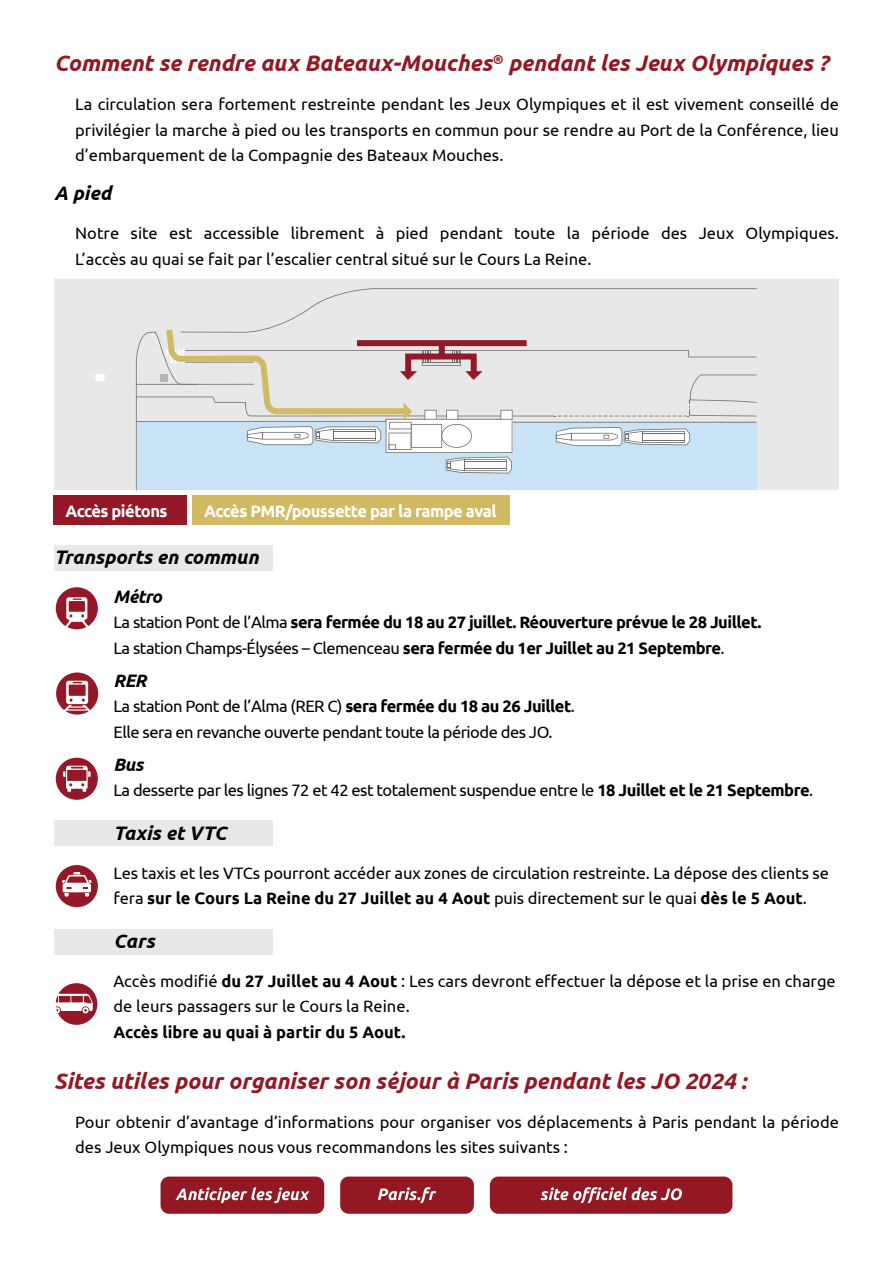
<style>
.page{position:relative;width:893px;height:1263px;background:#fff}
.page>*{position:absolute;margin:0;border:0;box-sizing:border-box;transform-origin:0 0}
.t1{font:italic 700 22.5px "Ubuntu";color:#941824}
.t2{font:italic 700 19.5px "Ubuntu";color:#000}
.t3{font:italic 700 18px "Ubuntu";letter-spacing:-.03em;color:#000}
.t4{font:16.5px/25.5px "Ubuntu";color:#000}
.t5{font:16.5px/25.5px "Ubuntu";letter-spacing:-.03em;color:#000}
.t6{font:700 16.5px/25.5px "Ubuntu";letter-spacing:-.03em;color:#000}
.t7{font:700 16.5px "Ubuntu";letter-spacing:-.03em;color:#fff}
.t8{font:700 16.5px "Ubuntu";color:#000}
.s1{font-weight:400}
.s2{font-weight:700}
</style>
<div class="page">
<div style="left:54px;top:929px;width:218px;height:26px;background:#e8e8e8"></div>
<div style="left:54px;top:821px;width:218px;height:25px;background:#e8e8e8"></div>
<div style="left:54px;top:545px;width:218px;height:26px;background:#e8e8e8"></div>
<div style="left:54px;top:279px;width:785px;height:211px;background:#e8e8e8"></div>
<div style="left:490px;top:1176px;width:242px;height:38px;background:#941824;border-radius:9px"></div>
<svg style="left:540px;top:1187px;width:142px;height:16px"></svg>
<div style="left:340px;top:1176px;width:134px;height:38px;background:#941824;border-radius:9px"></div>
<svg style="left:378px;top:1187px;width:58px;height:16px"></svg>
<div style="left:161px;top:1176px;width:163px;height:38px;background:#941824;border-radius:9px"></div>
<svg style="left:175px;top:1187px;width:134px;height:16px"></svg>
<svg style="left:56px;top:587px;width:42px;height:42px"></svg>
<svg style="left:56px;top:758px;width:42px;height:42px"></svg>
<svg style="left:56px;top:672px;width:42px;height:42px"></svg>
<svg style="left:56px;top:865px;width:42px;height:42px"></svg>
<svg style="left:56px;top:983px;width:41px;height:42px"></svg>
<div style="left:71px;top:996px;width:12px;height:6px;background:#941827"></div>
<div style="left:59px;top:996px;width:11px;height:6px;background:#941827"></div>
<div style="left:192px;top:495px;width:318px;height:30px;background:#d1ba63"></div>
<svg style="left:136px;top:288px;width:621px;height:203px;background:#dbe0e4"></svg>
<div style="left:54px;top:495px;width:133px;height:30px;background:#941827"></div>
<h1 class="t1" style="left:54px;top:50px;width:776px">Comment se rendre aux Bateaux-Mouches<sup>®</sup> pendant les Jeux Olympiques ?</h1>
<p class="t4" style="left:75px;top:91px;width:765px;text-align:justify">La circulation sera fortement restreinte pendant les Jeux Olympiques et il est vivement conseillé de privilégier la marche à pied ou les transports en commun pour se rendre au Port de la Conférence, lieu d’embarquement de la Compagnie des Bateaux Mouches.</p>
<p class="t2" style="left:54px;top:182px;width:59px">A pied</p>
<p class="t4" style="left:75px;top:220px;width:765px">Notre site est accessible librement à pied pendant toute la période des Jeux Olympiques.<br>L’accès au quai se fait par l’escalier central situé sur le Cours La Reine.</p>
<p class="t7" style="left:65px;top:501px;width:104px">Accès piétons</p>
<p class="t7" style="left:204px;top:501px;width:294px">Accès PMR/poussette par la rampe aval</p>
<p class="t2" style="left:54px;top:545px;width:206px">Transports en commun</p>
<p class="t3" style="left:114px;top:585px;width:50px">Métro</p>
<p class="t6" style="left:114px;top:609px;width:649px"><span class="s1">La station Pont de l’Alma</span> sera fermée du 18 au 27 juillet. Réouverture prévue le 28 Juillet.<br><span class="s1">La station Champs-Élysées – Clemenceau</span> sera fermée du 1er Juillet au 21 Septembre<span class="s1">.</span></p>
<p class="t3" style="left:114px;top:669px;width:35px">RER</p>
<p class="t5" style="left:114px;top:693px;width:463px">La station Pont de l’Alma (RER C) <span class="s2">sera fermée du 18 au 26 Juillet</span>.<br>Elle sera en revanche ouverte pendant toute la période des JO.</p>
<p class="t3" style="left:114px;top:753px;width:31px">Bus</p>
<p class="t5" style="left:114px;top:777px;width:701px">La desserte par les lignes 72 et 42 est totalement suspendue entre le <span class="s2">18 Juillet et le 21 Septembre</span>.</p>
<p class="t2" style="left:114px;top:821px;width:114px">Taxis et VTC</p>
<p class="t4" style="left:114px;top:859px;width:717px">Les taxis et les VTCs pourront accéder aux zones de circulation restreinte. La dépose des clients se fera <span class="s2">sur le Cours La Reine du 27 Juillet au 4 Aout</span> puis directement sur le quai <span class="s2">dès le 5 Aout</span>.</p>
<p class="t2" style="left:114px;top:929px;width:43px">Cars</p>
<p class="t4" style="left:114px;top:967px;width:724px">Accès modifié <span class="s2">du 27 Juillet au 4 Aout</span> : Les cars devront effectuer la dépose et la prise en charge de leurs passagers sur le Cours la Reine.</p>
<p class="t8" style="left:114px;top:1022px;width:293px">Accès libre au quai à partir du 5 Aout.</p>
<h1 class="t1" style="left:54px;top:1067px;width:694px">Sites utiles pour organiser son séjour à Paris pendant les JO 2024 :</h1>
<p class="t4" style="left:75px;top:1108px;width:765px">Pour obtenir d’avantage d’informations pour organiser vos déplacements à Paris pendant la période des Jeux Olympiques nous vous recommandons les sites suivants :</p>
</div>
